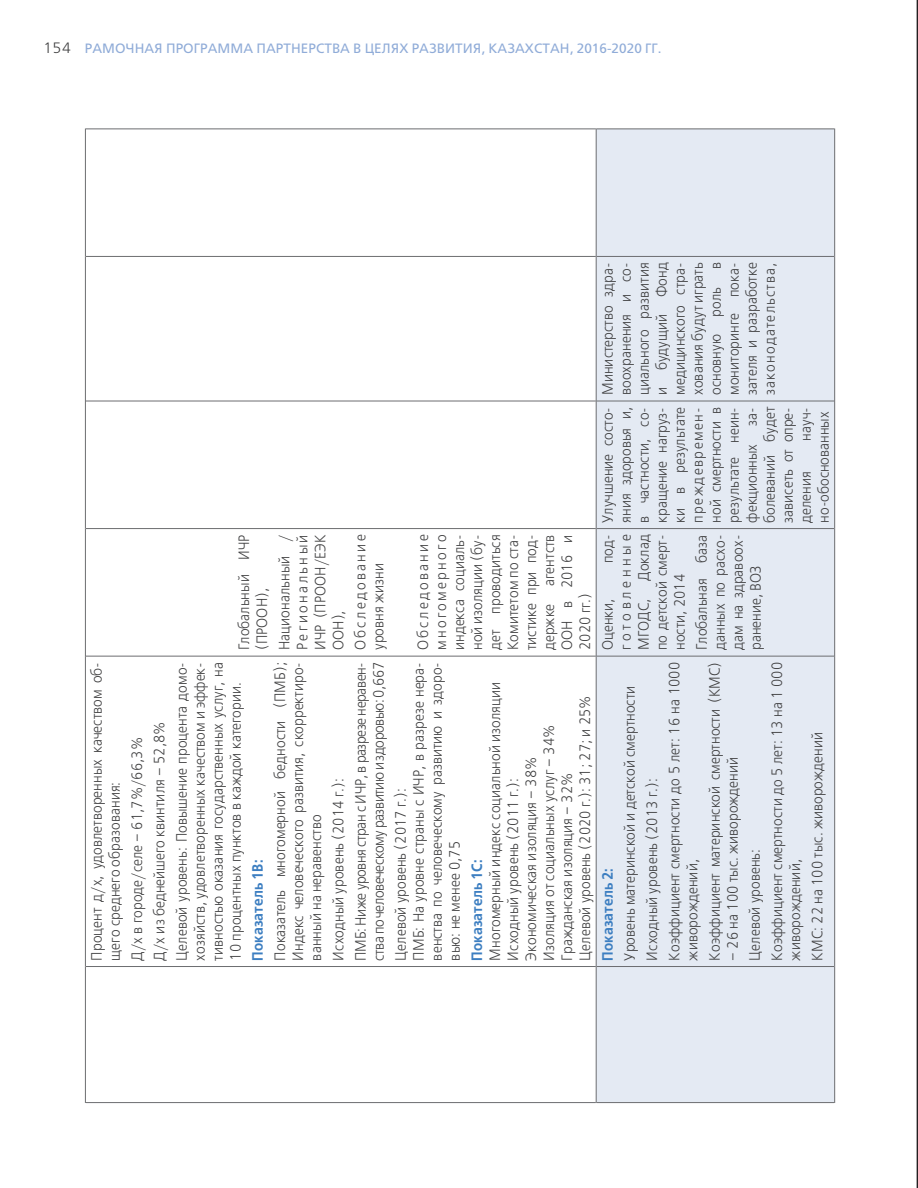
<style>
.page{position:relative;width:918px;height:1188px;background:#fff}
.page>*{position:absolute;margin:0;border:0;box-sizing:border-box;transform-origin:0 0}
.t1{font:15px/18px "DS Free Set";letter-spacing:.005em;color:#3e3e3f;scale:.9 1}
.t2{font:15px/22.2px "DS Free Set";letter-spacing:-.03em;color:#3e3e3f;scale:.9 1}
.t3{font:700 15px "DS Free Set";letter-spacing:.005em;color:#3c7ec1;scale:.9 1}
.t4{font:15px/18px "DS Free Set";letter-spacing:.17em;color:#3e3e3f;scale:.9 1}
.t5{font:500 13.5px "DS Free Set";letter-spacing:.005em;color:#90acd8}
.s1{font-weight:400;font-size:15px;color:#3e3e3f}
</style>
<div class="page">
<hr style="left:917px;top:0;width:1px;height:1188px;background:#231f20">
<div style="left:597px;top:130px;width:237px;height:972px;background:#e4eaf3"></div>
<hr style="left:85px;top:967px;width:1px;height:136px;background:#6c6d70">
<hr style="left:86px;top:1102px;width:510px;height:1px;background:#6c6d70">
<hr style="left:85px;top:656px;width:1px;height:311px;background:#6c6d70">
<hr style="left:86px;top:966px;width:510px;height:1px;background:#6c6d70">
<hr style="left:85px;top:529px;width:1px;height:127px;background:#6c6d70">
<hr style="left:86px;top:656px;width:510px;height:1px;background:#6c6d70">
<hr style="left:85px;top:401px;width:1px;height:128px;background:#6c6d70">
<hr style="left:86px;top:528px;width:510px;height:1px;background:#6c6d70">
<hr style="left:85px;top:256px;width:1px;height:145px;background:#6c6d70">
<hr style="left:86px;top:401px;width:510px;height:1px;background:#6c6d70">
<hr style="left:85px;top:129px;width:1px;height:127px;background:#6c6d70">
<hr style="left:86px;top:256px;width:510px;height:1px;background:#6c6d70">
<hr style="left:86px;top:129px;width:510px;height:1px;background:#6c6d70">
<hr style="left:596px;top:967px;width:1px;height:136px;background:#6c6d70">
<hr style="left:597px;top:1102px;width:237px;height:1px;background:#6c6d70">
<hr style="left:596px;top:656px;width:1px;height:311px;background:#6c6d70">
<hr style="left:597px;top:966px;width:237px;height:1px;background:#6c6d70">
<hr style="left:596px;top:529px;width:1px;height:127px;background:#6c6d70">
<hr style="left:597px;top:656px;width:237px;height:1px;background:#6c6d70">
<hr style="left:596px;top:401px;width:1px;height:128px;background:#6c6d70">
<hr style="left:597px;top:528px;width:237px;height:1px;background:#6c6d70">
<hr style="left:596px;top:256px;width:1px;height:145px;background:#6c6d70">
<hr style="left:597px;top:401px;width:237px;height:1px;background:#6c6d70">
<hr style="left:596px;top:129px;width:1px;height:127px;background:#6c6d70">
<hr style="left:597px;top:256px;width:237px;height:1px;background:#6c6d70">
<hr style="left:597px;top:129px;width:237px;height:1px;background:#6c6d70">
<hr style="left:834px;top:967px;width:1px;height:136px;background:#6c6d70">
<hr style="left:834px;top:656px;width:1px;height:311px;background:#6c6d70">
<hr style="left:834px;top:529px;width:1px;height:127px;background:#6c6d70">
<hr style="left:834px;top:401px;width:1px;height:128px;background:#6c6d70">
<hr style="left:834px;top:256px;width:1px;height:145px;background:#6c6d70">
<hr style="left:834px;top:129px;width:1px;height:127px;background:#6c6d70">
<p class="t5" style="left:43px;top:40px;width:620px"><span class="s1">154</span> РАМОЧНАЯ ПРОГРАММА ПАРТНЕРСТВА В ЦЕЛЯХ РАЗВИТИЯ, КАЗАХСТАН, 2016-2020 ГГ.</p>
<p class="t1" style="left:599px;top:395px;width:149px;text-align:justify;rotate:-90deg">Министерство здра&shy;воохранения и со&shy;циального развития и будущий Фонд медицинского стра&shy;хования будут играть основную роль в мониторинге пока&shy;зателя и разработке законодательства,</p>
<p class="t1" style="left:235px;top:650px;width:130px;rotate:-90deg">Глобальный ИЧР (ПРООН),</p>
<p class="t1" style="left:276px;top:650px;width:130px;text-align:justify;rotate:-90deg">Национальный / Региональный ИЧР (ПРООН/ЕЭК ООН),</p>
<p class="t4" style="left:352px;top:650px;width:130px;rotate:-90deg">Обследование уровня жизни</p>
<p class="t1" style="left:414px;top:650px;width:130px;text-align:justify;rotate:-90deg">Обследование многомерного индекса социаль&shy;ной изоляции (бу&shy;дет проводиться Комитетом по ста&shy;тистике при под&shy;держке агентств ООН в 2016 и 2020 гг.)</p>
<p class="t1" style="left:88px;top:961px;width:333px;rotate:-90deg">Процент д/х, удовлетворенных качеством об&shy;щего среднего образования:</p>
<p class="t1" style="left:126px;top:961px;width:333px;line-height:22.2px;rotate:-90deg">Д/х в городе/селе – 61,7%/66,3%<br>Д/х из беднейшего квинтиля – 52,8%<br>Целевой уровень: Повышение процента домо-</p>
<p class="t1" style="left:191px;top:961px;width:333px;text-align:justify;rotate:-90deg">хозяйств, удовлетворенных качеством и эффек&shy;тивностью оказания государственных услуг, на 10 процентных пунктов в каждой категории.</p>
<p class="t3" style="left:249px;top:961px;width:114px;rotate:-90deg">Показатель 1B:</p>
<p class="t1" style="left:271px;top:961px;width:333px;text-align:justify;rotate:-90deg">Показатель многомерной бедности (ПМБ); Индекс человеческого развития, скорректиро&shy;ванный на неравенство</p>
<p class="t2" style="left:327px;top:961px;width:333px;rotate:-90deg">Исходный уровень (2014 г.):<br>ПМБ: Ниже уровня стран с ИЧР, в разрезе неравен-</p>
<p class="t2" style="left:368px;top:961px;width:333px;rotate:-90deg">ства по человеческому развитию и здоровью: 0,667<br>Целевой уровень (2017 г.):</p>
<p class="t1" style="left:410px;top:961px;width:333px;text-align:justify;rotate:-90deg">ПМБ: На уровне страны с ИЧР, в разрезе нера&shy;венства по человеческому развитию и здоро&shy;вью: не менее 0,75</p>
<p class="t1" style="left:486px;top:961px;width:311px;rotate:-90deg">Многомерный индекс социальной изоляции Исходный уровень (2011 г.):<br>Экономическая изоляция – 38%<br>Изоляция от социальных услуг – 34% Гражданская изоляция – 32%<br>Целевой уровень (2020 г.): 31; 27; и 25%</p>
<p class="t3" style="left:468px;top:961px;width:114px;rotate:-90deg">Показатель 1C:</p>
<p class="t1" style="left:599px;top:523px;width:130px;text-align:justify;rotate:-90deg">Улучшение состо&shy;яния здоровья и, в частности, со&shy;кращение нагруз&shy;ки в результате преждевремен&shy;ной смертности в результате неин&shy;фекционных за&shy;болеваний будет зависеть от опре&shy;деления</p>
<p class="t1" style="left:797px;top:523px;width:130px;text-indent:82px;rotate:-90deg">науч&shy;но-обоснованных</p>
<p class="t1" style="left:599px;top:650px;width:130px;text-align:justify;text-indent:87px;rotate:-90deg">под&shy;готовленные МГОДС, Доклад по детской смерт&shy;ности, 2014</p>
<p class="t1" style="left:693px;top:650px;width:130px;text-align:justify;rotate:-90deg">Глобальная база данных по расхо&shy;дам на здравоох&shy;ранение, ВОЗ</p>
<p class="t1" style="left:599px;top:650px;width:59px;rotate:-90deg">Оценки,</p>
<p class="t3" style="left:599px;top:961px;width:104px;rotate:-90deg">Показатель 2:</p>
<p class="t1" style="left:619px;top:961px;width:333px;line-height:22.2px;rotate:-90deg">Уровень материнской и детской смертности<br>Исходный уровень (2013 г.):<br>Коэффициент смертности до 5 лет: 16 на 1000</p>
<p class="t1" style="left:682px;top:961px;width:333px;line-height:22.2px;rotate:-90deg">живорождений,<br>Коэффициент материнской смертности (КМС)</p>
<p class="t1" style="left:722px;top:961px;width:333px;line-height:22.2px;rotate:-90deg">– 26 на 100 тыс. живорождений<br>Целевой уровень:<br>Коэффициент смертности до 5 лет: 13 на 1 000</p>
<p class="t1" style="left:784px;top:961px;width:255px;line-height:22.2px;rotate:-90deg">живорождений,<br>КМС: 22 на 100 тыс. живорождений</p>
</div>
